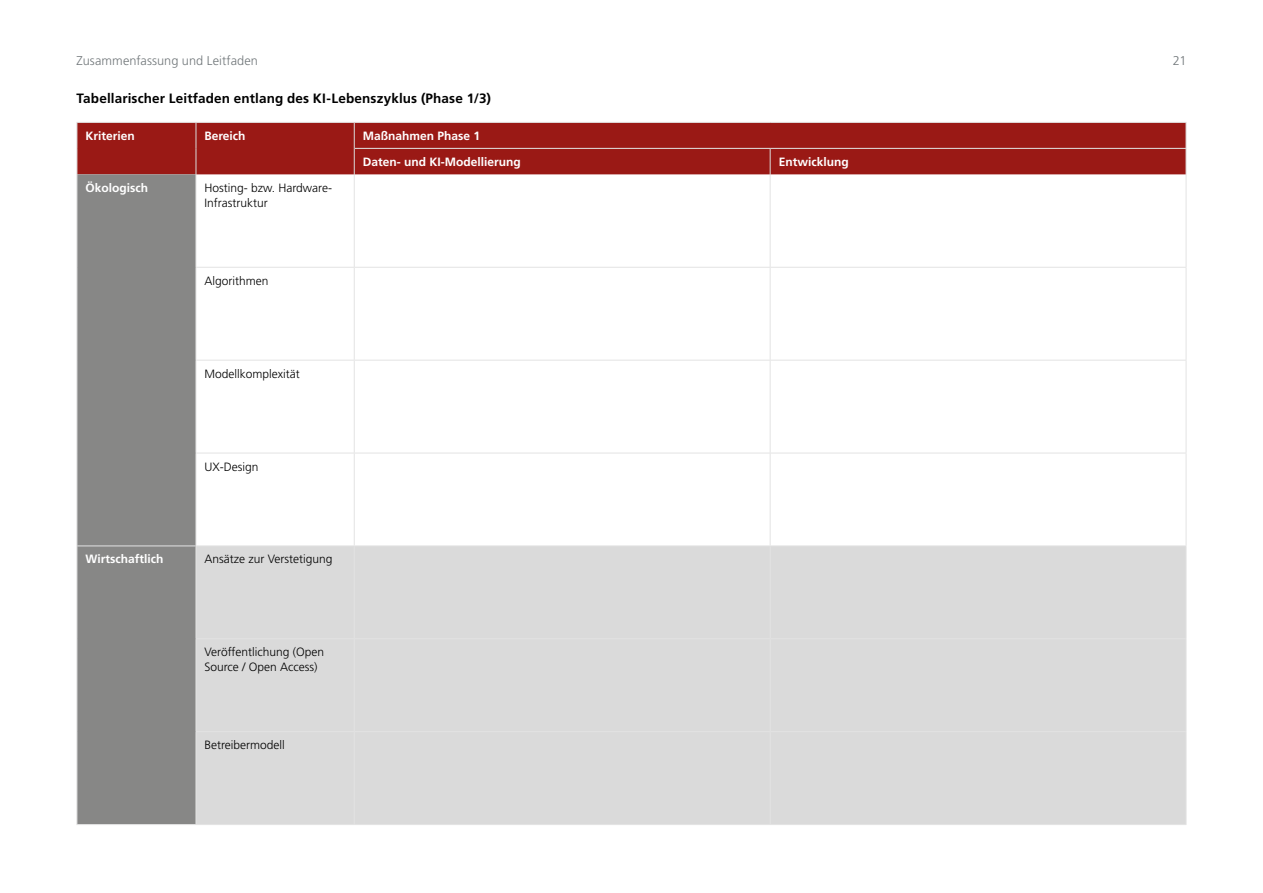
<style>
.page{position:relative;width:1263px;height:893px;background:#fff}
.page>*{position:absolute;margin:0;border:0;box-sizing:border-box;transform-origin:0 0}
.t1{font:700 13.5px "Frutiger";letter-spacing:.01em;color:#000}
.t2{font:300 12.75px "Frutiger";letter-spacing:.005em;color:#71777a}
.t3{font:300 12px/15px "Frutiger";color:#000}
.t4{font:700 12px/26px "Frutiger";color:#fff}
</style>
<div class="page">
<div style="left:78px;top:123px;width:1108px;height:51px;background:#9a1915"></div>
<div style="left:78px;top:174px;width:118px;height:650px;background:#878786"></div>
<div style="left:197px;top:547px;width:989px;height:277px;background:#dadada"></div>
<svg style="left:196px;top:123px;width:1px;height:51px"></svg>
<svg style="left:354px;top:123px;width:1px;height:51px"></svg>
<svg style="left:770px;top:149px;width:1px;height:25px"></svg>
<hr style="left:77px;top:122px;width:119px;height:1px;background:#e3e3e3">
<hr style="left:196px;top:122px;width:158px;height:1px;background:#e3e3e3">
<hr style="left:354px;top:122px;width:416px;height:1px;background:#e3e3e3">
<hr style="left:770px;top:122px;width:416px;height:1px;background:#e3e3e3">
<svg style="left:77px;top:123px;width:1px;height:51px"></svg>
<hr style="left:355px;top:148px;width:415px;height:1px;background:#e3e3e3">
<hr style="left:770px;top:148px;width:416px;height:1px;background:#e3e3e3">
<svg style="left:1186px;top:123px;width:1px;height:51px"></svg>
<hr style="left:77px;top:174px;width:1px;height:93px;background:#e3e3e3">
<hr style="left:77px;top:267px;width:1px;height:93px;background:#e3e3e3">
<hr style="left:77px;top:360px;width:1px;height:93px;background:#e3e3e3">
<hr style="left:77px;top:453px;width:1px;height:93px;background:#e3e3e3">
<hr style="left:77px;top:546px;width:119px;height:1px;background:#e3e3e3">
<hr style="left:77px;top:546px;width:1px;height:93px;background:#e3e3e3">
<hr style="left:77px;top:639px;width:1px;height:93px;background:#e3e3e3">
<hr style="left:77px;top:732px;width:1px;height:92px;background:#e3e3e3">
<hr style="left:77px;top:824px;width:119px;height:1px;background:#e3e3e3">
<hr style="left:196px;top:174px;width:1px;height:93px;background:#e3e3e3">
<hr style="left:354px;top:174px;width:1px;height:93px;background:#e3e3e3">
<hr style="left:770px;top:174px;width:1px;height:93px;background:#e3e3e3">
<hr style="left:1186px;top:174px;width:1px;height:93px;background:#e3e3e3">
<hr style="left:196px;top:267px;width:158px;height:1px;background:#e3e3e3">
<hr style="left:196px;top:268px;width:1px;height:92px;background:#e3e3e3">
<hr style="left:354px;top:267px;width:416px;height:1px;background:#e3e3e3">
<hr style="left:354px;top:268px;width:1px;height:92px;background:#e3e3e3">
<hr style="left:770px;top:267px;width:416px;height:1px;background:#e3e3e3">
<hr style="left:770px;top:268px;width:1px;height:92px;background:#e3e3e3">
<hr style="left:1186px;top:268px;width:1px;height:92px;background:#e3e3e3">
<hr style="left:196px;top:360px;width:158px;height:1px;background:#e3e3e3">
<hr style="left:196px;top:361px;width:1px;height:92px;background:#e3e3e3">
<hr style="left:354px;top:360px;width:416px;height:1px;background:#e3e3e3">
<hr style="left:354px;top:361px;width:1px;height:92px;background:#e3e3e3">
<hr style="left:770px;top:360px;width:416px;height:1px;background:#e3e3e3">
<hr style="left:770px;top:361px;width:1px;height:92px;background:#e3e3e3">
<hr style="left:1186px;top:361px;width:1px;height:92px;background:#e3e3e3">
<hr style="left:196px;top:453px;width:158px;height:1px;background:#e3e3e3">
<hr style="left:196px;top:453px;width:1px;height:93px;background:#e3e3e3">
<hr style="left:354px;top:453px;width:416px;height:1px;background:#e3e3e3">
<hr style="left:354px;top:453px;width:1px;height:93px;background:#e3e3e3">
<hr style="left:770px;top:453px;width:416px;height:1px;background:#e3e3e3">
<hr style="left:770px;top:453px;width:1px;height:93px;background:#e3e3e3">
<hr style="left:1186px;top:453px;width:1px;height:93px;background:#e3e3e3">
<hr style="left:196px;top:546px;width:158px;height:1px;background:#e3e3e3">
<hr style="left:196px;top:546px;width:1px;height:92px;background:#e3e3e3">
<hr style="left:354px;top:546px;width:416px;height:1px;background:#e3e3e3">
<hr style="left:354px;top:546px;width:1px;height:92px;background:#e3e3e3">
<hr style="left:770px;top:546px;width:416px;height:1px;background:#e3e3e3">
<hr style="left:770px;top:546px;width:1px;height:92px;background:#e3e3e3">
<hr style="left:1186px;top:546px;width:1px;height:92px;background:#e3e3e3">
<hr style="left:196px;top:638px;width:158px;height:1px;background:#e3e3e3">
<hr style="left:196px;top:639px;width:1px;height:92px;background:#e3e3e3">
<hr style="left:354px;top:638px;width:416px;height:1px;background:#e3e3e3">
<hr style="left:354px;top:639px;width:1px;height:92px;background:#e3e3e3">
<hr style="left:770px;top:638px;width:416px;height:1px;background:#e3e3e3">
<hr style="left:770px;top:639px;width:1px;height:92px;background:#e3e3e3">
<hr style="left:1186px;top:639px;width:1px;height:92px;background:#e3e3e3">
<hr style="left:196px;top:731px;width:158px;height:1px;background:#e3e3e3">
<hr style="left:196px;top:732px;width:1px;height:92px;background:#e3e3e3">
<hr style="left:354px;top:731px;width:416px;height:1px;background:#e3e3e3">
<hr style="left:354px;top:732px;width:1px;height:92px;background:#e3e3e3">
<hr style="left:770px;top:731px;width:416px;height:1px;background:#e3e3e3">
<hr style="left:770px;top:732px;width:1px;height:92px;background:#e3e3e3">
<hr style="left:1186px;top:732px;width:1px;height:92px;background:#e3e3e3">
<hr style="left:196px;top:824px;width:158px;height:1px;background:#e3e3e3">
<hr style="left:354px;top:824px;width:416px;height:1px;background:#e3e3e3">
<hr style="left:770px;top:824px;width:416px;height:1px;background:#e3e3e3">
<p class="t2" style="left:77px;top:54px;width:183px">Zusammenfassung und Leitfaden</p>
<p class="t2" style="left:1173px;top:54px;width:15px">21</p>
<p class="t1" style="left:77px;top:91px;width:416px">Tabellarischer Leitfaden entlang des KI-Lebenszyklus (Phase 1/3)</p>
<p class="t4" style="left:85px;top:123px;width:51px">Kriterien</p>
<p class="t4" style="left:204px;top:123px;width:43px">Bereich</p>
<p class="t4" style="left:363px;top:123px;width:160px">Maßnahmen Phase 1<br>Daten- und KI-Modellierung</p>
<p class="t4" style="left:779px;top:149px;width:72px">Entwicklung</p>
<p class="t4" style="left:85px;top:175px;width:64px">Ökologisch</p>
<p class="t3" style="left:204px;top:180px;width:129px">Hosting- bzw. Hardware-<br>Infrastruktur</p>
<p class="t3" style="left:204px;top:273px;width:66px">Algorithmen</p>
<p class="t3" style="left:204px;top:366px;width:97px">Modellkomplexität</p>
<p class="t3" style="left:204px;top:459px;width:56px">UX-Design</p>
<p class="t4" style="left:85px;top:546px;width:79px">Wirtschaftlich</p>
<p class="t3" style="left:204px;top:552px;width:130px">Ansätze zur Verstetigung</p>
<p class="t3" style="left:204px;top:645px;width:121px">Veröffentlichung (Open<br>Source / Open Access)</p>
<p class="t3" style="left:204px;top:738px;width:82px">Betreibermodell</p>
</div>
